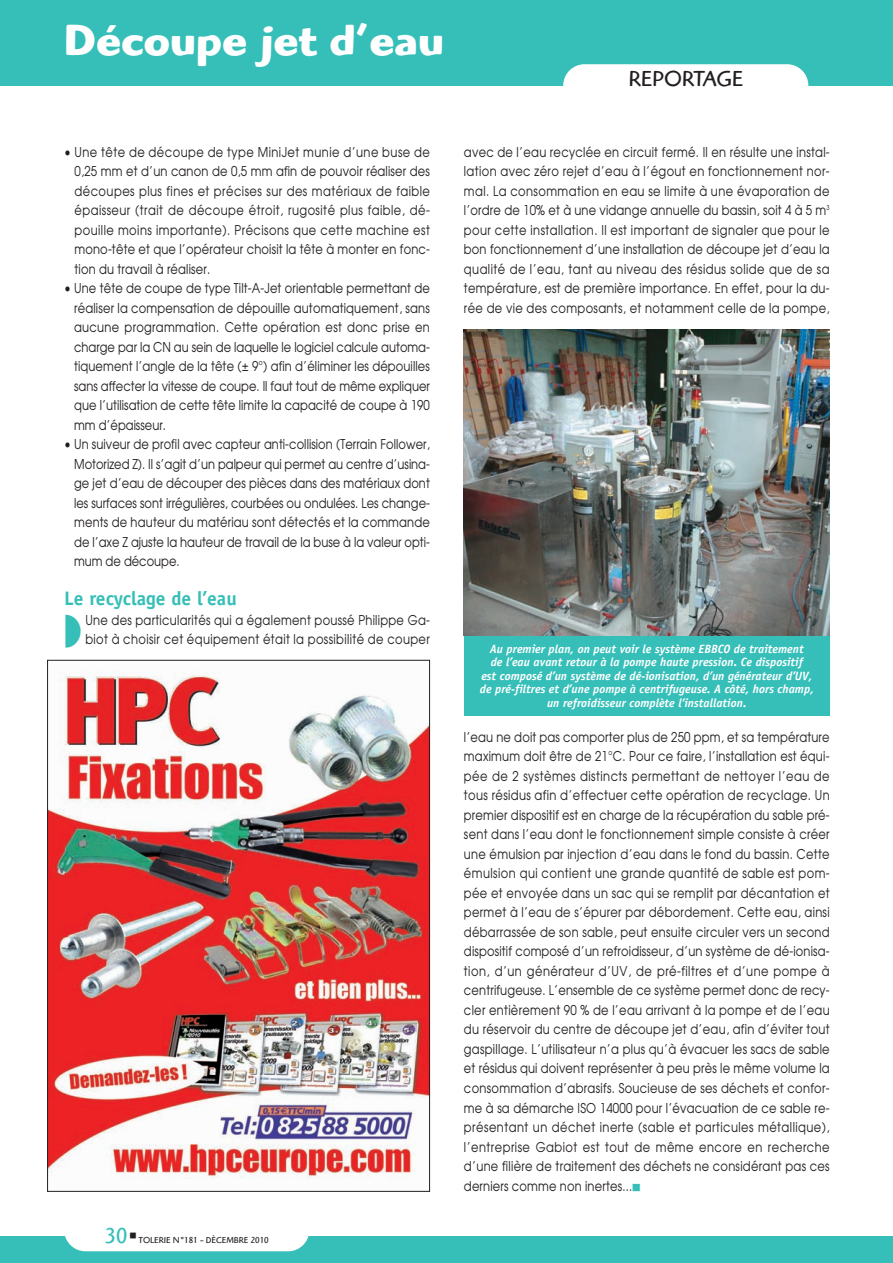
<style>
.page{position:relative;width:893px;height:1263px;background:#fff}
.page>*{position:absolute;margin:0;border:0;box-sizing:border-box;transform-origin:0 0}
.t1{font:700 45px "Highlander";color:#fff}
.t2{font:22.5px "Highlander";color:#231f20}
.t3{font:22.5px "Highlander";color:#35bfb8}
.t4{font:700 19.5px "Officina Sans";color:#35bfb8}
.t5{font:13.5px/19.5px "Avant Garde";letter-spacing:.025em;color:#231f20;text-align:justify;scale:.85 1}
.t6{font:italic 700 12px/13.5px "Officina Sans";color:#fff;text-align:center}
.t7{font:9px "Highlander";color:#231f20}
</style>
<div class="page">
<div style="left:0;top:0;width:893px;height:85px;background:#35bfb8"></div>
<div style="left:563px;top:64px;width:245px;height:43px;background:#fff;border-radius:21px"></div>
<div style="left:0;top:1236px;width:893px;height:26px;background:#35bfb8"></div>
<div style="left:64px;top:1208px;width:245px;height:42px;background:#fff;border-radius:21px"></div>
<div style="left:464px;top:635px;width:366px;height:80px;background:#35bfb8"></div>
<img style="left:464px;top:329px;width:366px;height:306px">
<img style="left:49px;top:671px;width:379px;height:508px">
<h1 class="t1" style="left:64px;top:24px;width:381px">Découpe jet d’eau</h1>
<h2 class="t2" style="left:628px;top:70px;width:116px">REPORTAGE</h2>
<p class="t5" style="left:75px;top:143px;width:420px;text-indent:-10px">• Une tête de découpe de type MiniJet munie d’une buse de 0,25 mm et d’un canon de 0,5 mm afin de pouvoir réaliser des découpes plus fines et précises sur des matériaux de faible épaisseur (trait de découpe étroit, rugosité plus faible, dé&shy;pouille moins importante). Précisons que cette machine est mono-tête et que l’opérateur choisit la tête à monter en fonc&shy;tion du travail à réaliser.</p>
<p class="t5" style="left:74px;top:279px;width:420px;text-indent:-10px">• Une tête de coupe de type Tilt-A-Jet orientable permettant de réaliser la compensation de dépouille automatiquement, sans aucune programmation. Cette opération est donc prise en charge par la CN au sein de laquelle le logiciel calcule automa&shy;tiquement l’angle de la tête (± 9°) afin d’éliminer les dépouilles sans affecter la vitesse de coupe. Il faut tout de même expliquer que l’utilisation de cette tête limite la capacité de coupe à 190 mm d’épaisseur.</p>
<p class="t5" style="left:74px;top:435px;width:420px;text-indent:-10px">• Un suiveur de profil avec capteur anti-collision (Terrain Follower, Motorized Z). Il s’agit d’un palpeur qui permet au centre d’usina&shy;ge jet d’eau de découper des pièces dans des matériaux dont les surfaces sont irrégulières, courbées ou ondulées. Les change&shy;ments de hauteur du matériau sont détectés et la commande de l’axe Z ajuste la hauteur de travail de la buse à la valeur opti&shy;mum de découpe.</p>
<h3 class="t4" style="left:64px;top:591px;width:174px">Le recyclage de l’eau</h3>
<p class="t5" style="left:85px;top:611px;width:407px">Une des particularités qui a également poussé Philippe Ga&shy;biot à choisir cet équipement était la possibilité de couper</p>
<h2 class="t3" style="left:105px;top:1226px;width:24px">30</h2>
<p class="t7" style="left:139px;top:1236px;width:131px">TOLERIE N°181 - DÈCEMBRE 2010</p>
<p class="t5" style="left:464px;top:143px;width:432px">avec de l’eau recyclée en circuit fermé. Il en résulte une instal&shy;lation avec zéro rejet d’eau à l’égout en fonctionnement nor&shy;mal. La consommation en eau se limite à une évaporation de l’ordre de 10% et à une vidange annuelle du bassin, soit 4 à 5 m<sup>3 </sup>pour cette installation. Il est important de signaler que pour le bon fonctionnement d’une installation de découpe jet d’eau la qualité de l’eau, tant au niveau des résidus solide que de sa température, est de première importance. En effet, pour la du&shy;rée de vie des composants, et notamment celle de la pompe,</p>
<p class="t6" style="left:480px;top:643px;width:335px">Au premier plan, on peut voir le système EBBCO de traitement<br>de l’eau avant retour à la pompe haute pression. Ce dispositif<br>est composé d’un système de dé-ionisation, d’un générateur d’UV, de pré-filtres et d’une pompe à centrifugeuse. A côté, hors champ, un refroidisseur complète l’installation.</p>
<p class="t5" style="left:464px;top:728px;width:432px">l’eau ne doit pas comporter plus de 250 ppm, et sa température maximum doit être de 21°C. Pour ce faire, l’installation est équi&shy;pée de 2 systèmes distincts permettant de nettoyer l’eau de tous résidus afin d’effectuer cette opération de recyclage. Un premier dispositif est en charge de la récupération du sable pré&shy;sent dans l’eau dont le fonctionnement simple consiste à créer une émulsion par injection d’eau dans le fond du bassin. Cette émulsion qui contient une grande quantité de sable est pom&shy;pée et envoyée dans un sac qui se remplit par décantation et permet à l’eau de s’épurer par débordement. Cette eau, ainsi débarrassée de son sable, peut ensuite circuler vers un second dispositif composé d’un refroidisseur, d’un système de dé-ionisa&shy;tion, d’un générateur d’UV, de pré-filtres et d’une pompe à centrifugeuse. L’ensemble de ce système permet donc de recy&shy;cler entièrement 90 % de l’eau arrivant à la pompe et de l’eau du réservoir du centre de découpe jet d’eau, afin d’éviter tout gaspillage. L’utilisateur n’a plus qu’à évacuer les sacs de sable et résidus qui doivent représenter à peu près le même volume la consommation d’abrasifs. Soucieuse de ses déchets et confor&shy;me à sa démarche ISO 14000 pour l’évacuation de ce sable re&shy;présentant un déchet inerte (sable et particules métallique), l’entreprise Gabiot est tout de même encore en recherche d’une filière de traitement des déchets ne considérant pas ces derniers comme non inertes...</p>
</div>
